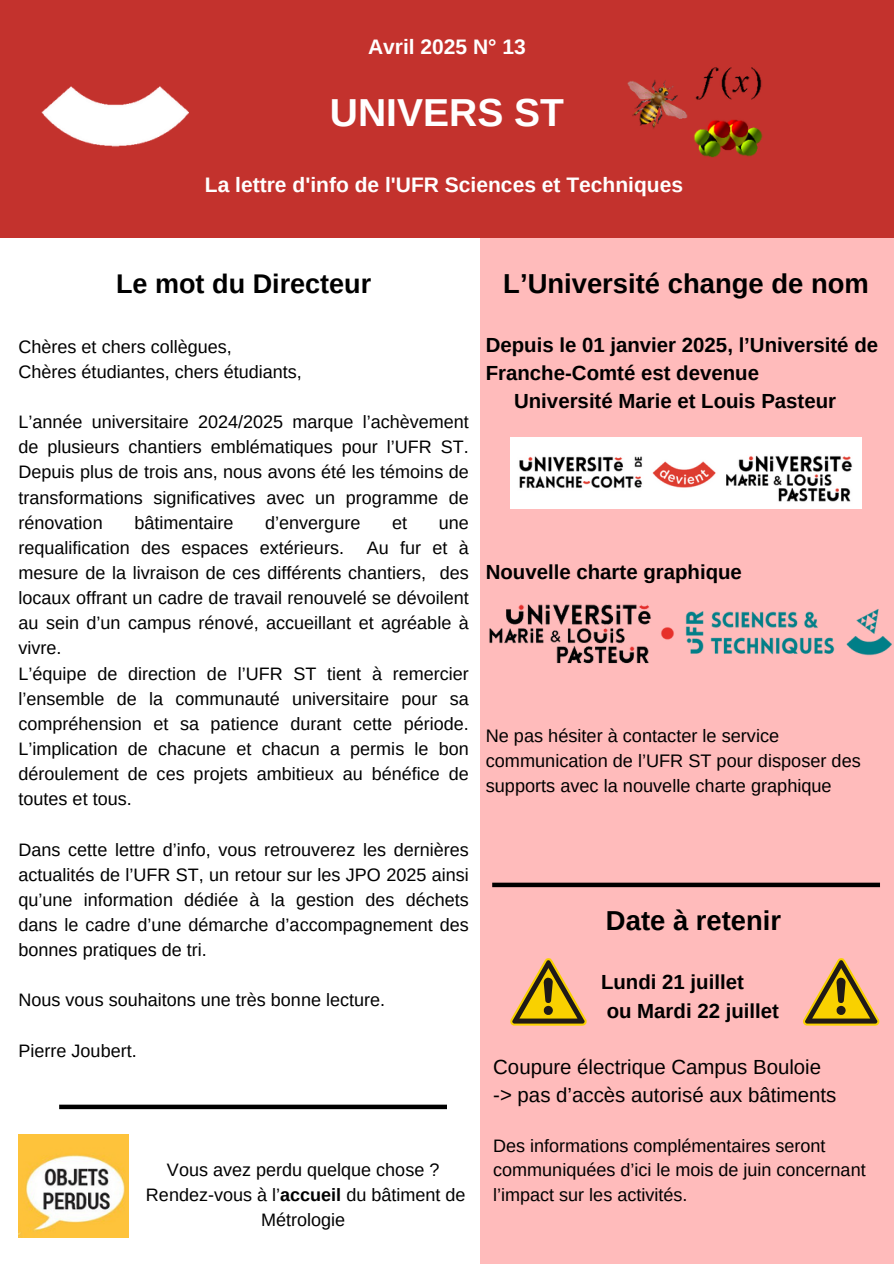
<style>
.page{position:relative;width:894px;height:1264px;background:#fff}
.page>*{position:absolute;margin:0;border:0;box-sizing:border-box;transform-origin:0 0}
.t1{font:700 39px "Arimo";color:#fff}
.t2{font:700 27.45px "Arimo";color:#000}
.t3{font:700 27px "Arimo";color:#000}
.t4{font:700 21px "Arimo";color:#fff}
.t5{font:700 20.4px/28.2px "Arimo";color:#000}
.t6{font:20.4px/28.2px "Arimo";color:#000}
.t7{font:18.15px/24.9px "Arimo";color:#000}
.t8{font:18px/25.2px "Arimo";color:#000;text-align:justify}
.s1{font-weight:700}
</style>
<div class="page">
<div style="left:0;top:0;width:893px;height:237px;background:#c3322d"></div>
<div style="left:479px;top:238px;width:414px;height:1025px;background:#fbb"></div>
<img style="left:23px;top:80px;width:182px;height:73px">
<img style="left:625px;top:80px;width:64px;height:50px">
<img style="left:692px;top:119px;width:72px;height:39px">
<img style="left:689px;top:65px;width:78px;height:38px">
<img style="left:19px;top:1134px;width:110px;height:103px">
<div style="left:59px;top:1104px;width:388px;height:5px;background:#000"></div>
<img style="left:510px;top:437px;width:351px;height:71px">
<img style="left:489px;top:604px;width:402px;height:60px">
<svg style="left:510px;top:958px;width:76px;height:67px"></svg>
<div style="left:492px;top:882px;width:387px;height:5px;background:#000"></div>
<svg style="left:803px;top:958px;width:76px;height:67px"></svg>
<p class="t4" style="left:368px;top:35px;width:159px">Avril 2025 N° 13</p>
<p class="t1" style="left:330px;top:91px;width:236px">UNIVERS ST</p>
<p class="t4" style="left:205px;top:173px;width:479px">La lettre d'info de l'UFR Sciences et Techniques</p>
<h3 class="t3" style="left:116px;top:269px;width:257px">Le mot du Directeur</h3>
<p class="t8" style="left:19px;top:334px;width:215px">Chères et chers collègues,</p>
<p class="t8" style="left:19px;top:359px;width:285px">Chères étudiantes, chers étudiants,</p>
<p class="t8" style="left:19px;top:409px;width:451px">L’année universitaire 2024/2025 marque l’achèvement de plusieurs chantiers emblématiques pour l’UFR ST.<br>Depuis plus de trois ans, nous avons été les témoins de transformations significatives avec un programme de rénovation</p>
<p class="t8" style="left:134px;top:510px;width:101px">bâtimentaire</p>
<p class="t8" style="left:265px;top:510px;width:97px">d’envergure</p>
<p class="t8" style="left:392px;top:510px;width:16px">et</p>
<p class="t8" style="left:438px;top:510px;width:32px">une</p>
<p class="t8" style="left:19px;top:535px;width:327px">requalification des espaces extérieurs.</p>
<p class="t8" style="left:19px;top:535px;width:451px;text-indent:348px">Au fur et à mesure de la livraison de ces différents chantiers, des locaux offrant un cadre de travail renouvelé se dévoilent au sein d’un campus rénové, accueillant et agréable à vivre.</p>
<h2 class="t8" style="left:19px;top:660px;width:451px">L’équipe de direction de l’UFR ST tient à remercier l’ensemble de la communauté universitaire pour sa compréhension et sa patience durant cette période.<br>L’implication de chacune et chacun a permis le bon déroulement de ces projets ambitieux au bénéfice de toutes et tous.</h2>
<p class="t8" style="left:19px;top:836px;width:451px">Dans cette lettre d’info, vous retrouverez les dernières actualités de l’UFR ST, un retour sur les JPO 2025 ainsi qu’une information dédiée à la gestion des déchets dans le cadre d’une démarche d’accompagnement des bonnes pratiques de tri.</p>
<p class="t8" style="left:19px;top:987px;width:368px">Nous vous souhaitons une très bonne lecture.</p>
<p class="t8" style="left:19px;top:1037px;width:120px">Pierre Joubert.</p>
<p class="t8" style="left:167px;top:1157px;width:274px">Vous avez perdu quelque chose ?</p>
<p class="t8" style="left:146px;top:1182px;width:321px;line-height:24.8px;text-align:center">Rendez-vous à l’<span class="s1">accueil</span> du bâtiment de<br>Métrologie</p>
<p class="t2" style="left:503px;top:268px;width:367px">L’Université change de nom</p>
<p class="t5" style="left:485px;top:330px;width:394px">Depuis le 01 janvier 2025, l’Université de</p>
<p class="t5" style="left:485px;top:359px;width:275px">Franche-Comté est devenue</p>
<p class="t5" style="left:514px;top:387px;width:323px">Université Marie et Louis Pasteur</p>
<h3 class="t5" style="left:485px;top:557px;width:258px">Nouvelle charte graphique</h3>
<h1 class="t7" style="left:485px;top:723px;width:376px">Ne pas hésiter à contacter le service communication de l’UFR ST pour disposer des supports avec la nouvelle charte graphique</h1>
<p class="t2" style="left:605px;top:904px;width:177px">Date à retenir</p>
<p class="t5" style="left:601px;top:968px;width:179px">Lundi 21 juillet<br>ou Mardi 22 juillet</p>
<p class="t6" style="left:493px;top:1052px;width:344px">Coupure électrique Campus Bouloie -&gt; pas d’accès autorisé aux bâtiments</p>
<p class="t8" style="left:493px;top:1132px;width:374px;line-height:24.8px;text-align:left">Des informations complémentaires seront communiquées d’ici le mois de juin concernant l’impact sur les activités.</p>
</div>
